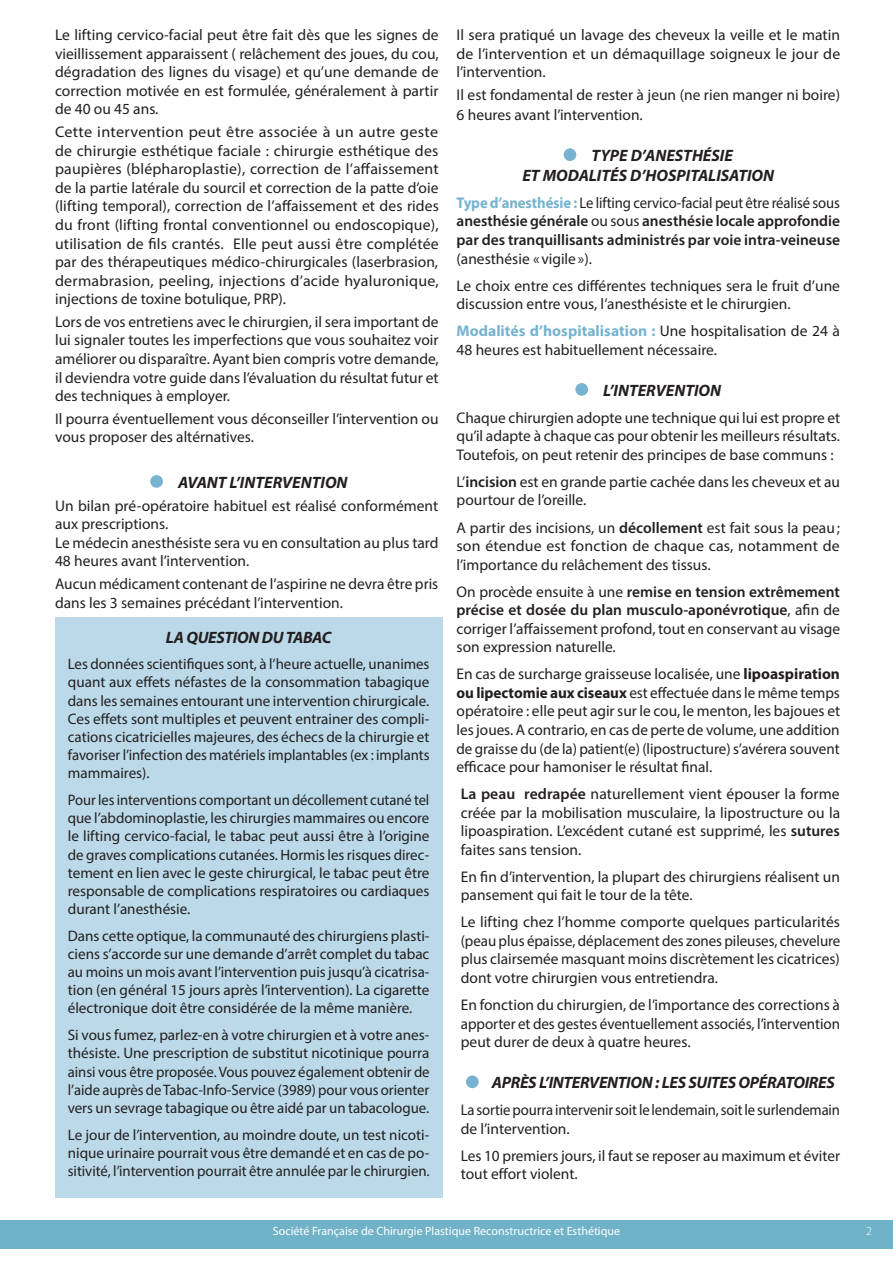
<style>
.page{position:relative;width:893px;height:1263px;background:#fff}
.page>*{position:absolute;margin:0;border:0;box-sizing:border-box;transform-origin:0 0}
.t1{font:italic 700 16.5px/19.8px "Myriad Pro";letter-spacing:-.005em;color:#231f20}
.t2{font:15.45px/18.6px "Myriad Pro";color:#231f20;text-align:justify}
.t3{font:15.45px/18.6px "Myriad Pro";color:#231f20;text-align:justify;scale:1.05 1}
.t4{font:600 15.45px/18.6px "Myriad Pro";color:#231f20;text-align:justify}
.t5{font:15.45px/18.6px "Myriad Pro";color:#231f20;scale:.95 1}
.t6{font:15.15px/18.1px "Myriad Pro";color:#231f20;text-align:justify}
.t7{font:15.15px/18.1px "Myriad Pro";color:#231f20;text-align:justify;scale:.96 1}
.t8{font:12px "Myriad Pro";color:#fff}
.t9{font:300 12px "Myriad Pro";color:#fff}
.s1{font-weight:700;color:#77b3d0}
.s2{font-weight:400}
.s3{font-weight:600}
.s4{font-weight:700}
</style>
<div class="page">
<div style="left:150px;top:475px;width:13px;height:13px;background:#77b3d0;border-radius:50%"></div>
<div style="left:55px;top:617px;width:387px;height:580px;background:#bbd9e8"></div>
<div style="left:564px;top:148px;width:12px;height:13px;background:#77b3d0;border-radius:50%"></div>
<div style="left:575px;top:383px;width:13px;height:13px;background:#77b3d0;border-radius:50%"></div>
<div style="left:466px;top:1075px;width:13px;height:13px;background:#77b3d0;border-radius:50%"></div>
<div style="left:0;top:1220px;width:893px;height:29px;background:#70b2c8"></div>
<p class="t2" style="left:55px;top:26px;width:385px">Le lifting cervico-facial peut être fait dès que les signes de vieillissement apparaissent ( relâchement des joues, du cou, dégradation des lignes du visage) et qu’une demande de correction motivée en est formulée, généralement à partir de 40 ou 45 ans.</p>
<p class="t3" style="left:55px;top:123px;width:367px">Cette intervention peut être associée à un autre geste de chirurgie esthétique faciale : chirurgie esthétique des paupières (blépharoplastie), correction de l’affaissement de la partie latérale du sourcil et correction de la patte d’oie (lifting temporal), correction de l’affaissement et des rides du front (lifting frontal conventionnel ou endoscopique), utilisation de fils crantés. Elle peut aussi être complétée par des thérapeutiques médico-chirurgicales (laserbrasion, dermabrasion, peeling, injections d’acide hyaluronique, injections de toxine botulique, PRP).</p>
<p class="t2" style="left:55px;top:312px;width:385px">Lors de vos entretiens avec le chirurgien, il sera important de lui signaler toutes les imperfections que vous souhaitez voir améliorer ou disparaître. Ayant bien compris votre demande, il deviendra votre guide dans l’évaluation du résultat futur et des techniques à employer.</p>
<p class="t2" style="left:55px;top:409px;width:385px">Il pourra éventuellement vous déconseiller l’intervention ou vous proposer des altérnatives.</p>
<p class="t1" style="left:178px;top:472px;width:171px">AVANT L’INTERVENTION</p>
<p class="t2" style="left:55px;top:496px;width:385px;text-align:left">Un bilan pré-opératoire habituel est réalisé conformément aux prescriptions.<br>Le médecin anesthésiste sera vu en consultation au plus tard 48 heures avant l’intervention.</p>
<p class="t2" style="left:55px;top:574px;width:385px">Aucun médicament contenant de l’aspirine ne devra être pris dans les 3 semaines précédant l’intervention.</p>
<p class="t1" style="left:166px;top:626px;width:167px">LA QUESTION DU TABAC</p>
<p class="t6" style="left:68px;top:655px;width:363px">Les données scientifiques sont, à l’heure actuelle, unanimes quant aux effets néfastes de la consommation tabagique dans les semaines entourant une intervention chirurgicale.<br>Ces effets sont multiples et peuvent entrainer des compli&shy;cations cicatricielles majeures, des échecs de la chirurgie et favoriser l’infection des matériels implantables (ex : implants mammaires).</p>
<p class="t7" style="left:68px;top:790px;width:378px">Pour les interventions comportant un décollement cutané tel que l’abdominoplastie, les chirurgies mammaires ou encore le lifting cervico-facial, le tabac peut aussi être à l’origine de graves complications cutanées. Hormis les risques direc&shy;tement en lien avec le geste chirurgical, le tabac peut être responsable de complications respiratoires ou cardiaques durant l’anesthésie.</p>
<p class="t6" style="left:68px;top:926px;width:363px">Dans cette optique, la communauté des chirurgiens plasti&shy;ciens s’accorde sur une demande d’arrêt complet du tabac au moins un mois avant l’intervention puis jusqu’à cicatrisa&shy;tion (en général 15 jours après l’intervention). La cigarette électronique doit être considérée de la même manière.</p>
<p class="t6" style="left:68px;top:1026px;width:363px">Si vous fumez, parlez-en à votre chirurgien et à votre anes&shy;thésiste. Une prescription de substitut nicotinique pourra ainsi vous être proposée. Vous pouvez également obtenir de l’aide auprès de Tabac-Info-Service (3989) pour vous orienter vers un sevrage tabagique ou être aidé par un tabacologue.</p>
<p class="t6" style="left:68px;top:1125px;width:363px">Le jour de l’intervention, au moindre doute, un test nicoti&shy;nique urinaire pourrait vous être demandé et en cas de po&shy;sitivité, l’intervention pourrait être annulée par le chirurgien.</p>
<p class="t2" style="left:457px;top:26px;width:385px">Il sera pratiqué un lavage des cheveux la veille et le matin de l’intervention et un démaquillage soigneux le jour de l’intervention.</p>
<p class="t2" style="left:457px;top:85px;width:385px;line-height:19.8px">Il est fondamental de rester à jeun (ne rien manger ni boire)<br>6 heures avant l’intervention.</p>
<p class="t1" style="left:522px;top:145px;width:253px;text-indent:69px">TYPE D’ANESTHÉSIE<br>ET MODALITÉS D’HOSPITALISATION</p>
<p class="t4" style="left:457px;top:193px;width:385px"><span class="s1">Type d’anesthésie :</span> <span class="s2">Le lifting cervico-facial peut être réalisé sous </span>anesthésie générale <span class="s2">ou sous</span> anesthésie locale approfondie par des tranquillisants administrés par voie intra-veineuse</p>
<p class="t2" style="left:457px;top:245px;width:385px;line-height:27px">(anesthésie « vigile»).<br>Le choix entre ces différentes techniques sera le fruit d’une</p>
<p class="t2" style="left:457px;top:290px;width:385px;line-height:27px">discussion entre vous, l’anesthésiste et le chirurgien.<br><span class="s1">Modalités d’hospitalisation :</span> Une hospitalisation de 24 à</p>
<p class="t2" style="left:457px;top:340px;width:262px">48 heures est habituellement nécessaire.</p>
<p class="t1" style="left:603px;top:380px;width:119px">L’INTERVENTION</p>
<p class="t2" style="left:457px;top:408px;width:385px">Chaque chirurgien adopte une technique qui lui est propre et qu’il adapte à chaque cas pour obtenir les meilleurs résultats.<br>Toutefois, on peut retenir des principes de base communs :</p>
<p class="t2" style="left:457px;top:472px;width:385px">L’<span class="s3">incision</span> est en grande partie cachée dans les cheveux et au pourtour de l’oreille.</p>
<p class="t2" style="left:457px;top:518px;width:385px">A partir des incisions, un <span class="s3">décollement</span> est fait sous la peau; son étendue est fonction de chaque cas, notamment de l’importance du relâchement des tissus.</p>
<p class="t2" style="left:457px;top:582px;width:385px">On procède ensuite à une <span class="s3">remise en tension extrêmement précise et dosée du plan musculo-aponévrotique</span>, afin de corriger l’affaissement profond, tout en conservant au visage son expression naturelle.</p>
<p class="t2" style="left:457px;top:665px;width:385px">En cas de surcharge graisseuse localisée, une <span class="s4">lipoaspiration ou lipectomie aux ciseaux</span> est effectuée dans le même temps opératoire : elle peut agir sur le cou, le menton, les bajoues et les joues. A contrario, en cas de perte de volume, une addition de graisse du (de la) patient(e) (lipostructure) s’avérera souvent efficace pour hamoniser le résultat final.</p>
<p class="t2" style="left:461px;top:784px;width:381px"><span class="s3">La peau redrapée</span> naturellement vient épouser la forme créée par la mobilisation musculaire, la lipostructure ou la lipoaspiration. L’excédent cutané est supprimé, les <span class="s3">sutures </span>faites sans tension.</p>
<p class="t2" style="left:461px;top:867px;width:381px">En fin d’intervention, la plupart des chirurgiens réalisent un pansement qui fait le tour de la tête.</p>
<p class="t2" style="left:461px;top:913px;width:381px">Le lifting chez l’homme comporte quelques particularités (peau plus épaisse, déplacement des zones pileuses, chevelure plus clairsemée masquant moins discrètement les cicatrices) dont votre chirurgien vous entretiendra.</p>
<p class="t2" style="left:461px;top:995px;width:381px">En fonction du chirurgien, de l’importance des corrections à apporter et des gestes éventuellement associés, l’intervention peut durer de deux à quatre heures.</p>
<p class="t1" style="left:492px;top:1072px;width:344px">APRÈS L’INTERVENTION : LES SUITES OPÉRATOIRES</p>
<p class="t5" style="left:461px;top:1100px;width:401px">La sortie pourra intervenir soit le lendemain, soit le surlendemain de l’intervention.</p>
<p class="t2" style="left:461px;top:1146px;width:381px">Les 10 premiers jours, il faut se reposer au maximum et éviter tout effort violent.</p>
<p class="t8" style="left:273px;top:1223px;width:349px">Société Française de Chirurgie Plastique Reconstructrice et Esthétique</p>
<p class="t9" style="left:866px;top:1224px;width:7px">2</p>
</div>
